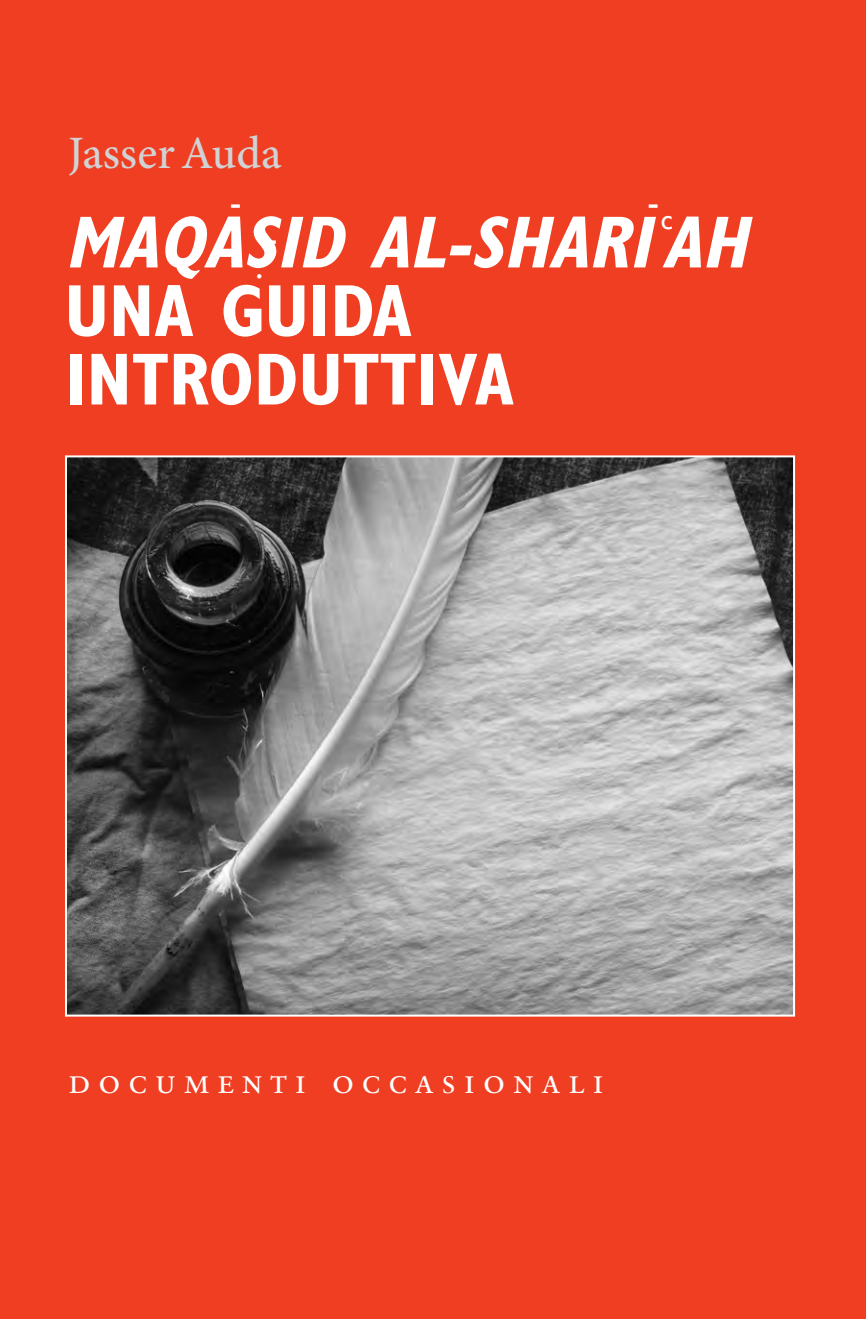
<style>
.page{position:relative;width:866px;height:1319px;background:#ef3e22}
.page>*{position:absolute;margin:0;border:0;box-sizing:border-box;transform-origin:0 0}
.t1{font:700 condensed 74px/68.4px "Gill Sans";color:#fff}
.t2{font:italic 700 condensed 74px "Gill Sans";color:#fff}
.t3{font:500 46.4px "Minion Pro";color:#d1d2d4}
.t4{font:36px "Gill Sans";color:#fff}
.t5{font:34px "Sabondiex Plain";letter-spacing:.22em;color:#fff}
</style>
<div class="page">
<img style="left:68px;top:458px;width:724px;height:555px">
<h2 class="t3" style="left:68px;top:135px;width:215px">Jasser Auda</h2>
<p class="t4" style="left:230px;top:181px;width:13px">-</p>
<p class="t4" style="left:647px;top:181px;width:27px">-<sub>c</sub></p>
<h1 class="t2" style="left:65px;top:214px;width:698px">MAQASID AL-SHARI AH</h1>
<h1 class="t1" style="left:65px;top:283px;width:451px">UNA GUIDA<br>INTRODUTTIVA</h1>
<p class="t4" style="left:266px;top:217px;width:13px">-</p>
<p class="t4" style="left:256px;top:245px;width:9px">.</p>
<p class="t5" style="left:68px;top:1060px;width:537px">documenti occasionali</p>
</div>
